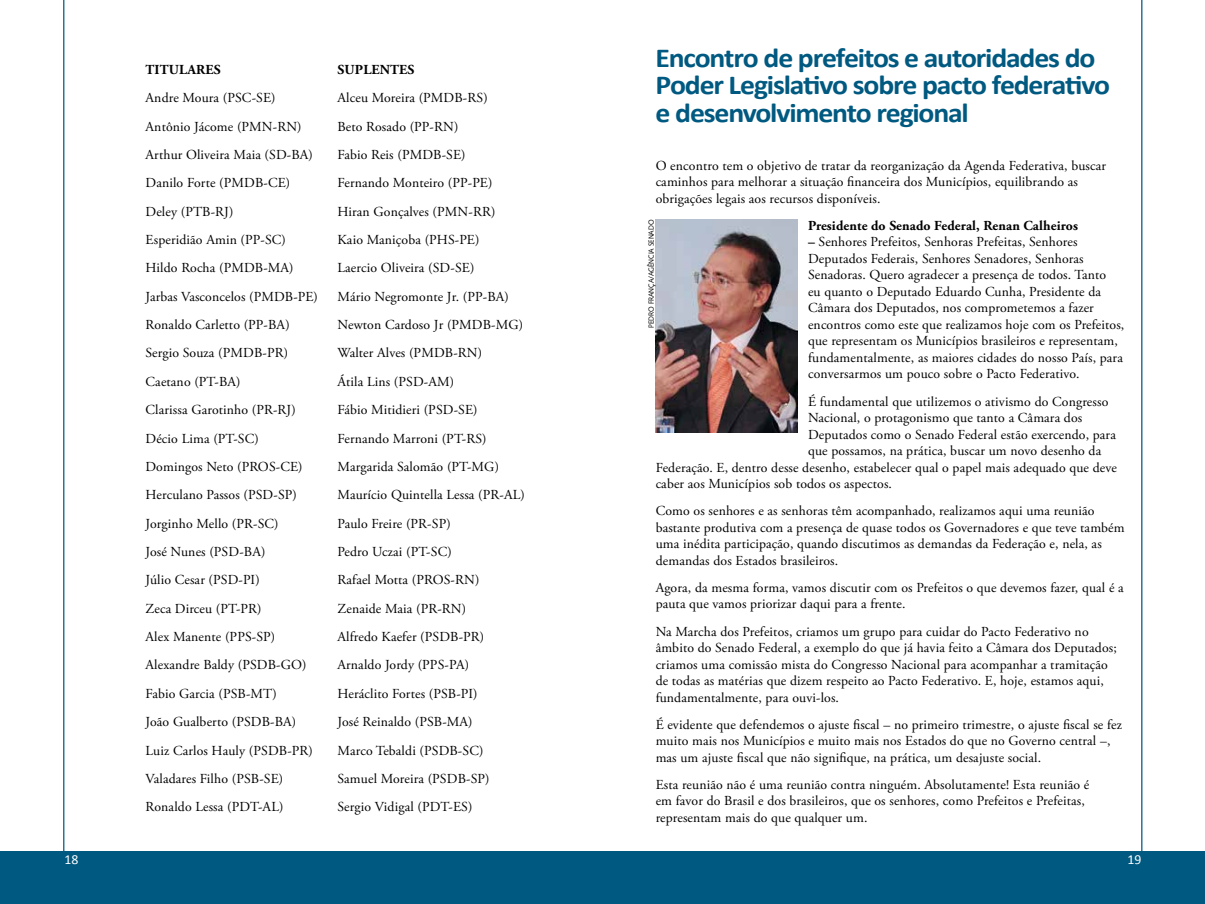
<style>
.page{position:relative;width:1205px;height:904px;background:#fff}
.page>*{position:absolute;margin:0;border:0;box-sizing:border-box;transform-origin:0 0}
.t1{font:700 27.5px/27.5px "Calibri";letter-spacing:-.04em;color:#005980;scale:1.08 1}
.t2{font:13.75px/16.5px "Adobe Garamond Pro";letter-spacing:.01em;color:#000}
.t3{font:700 13.75px "Adobe Garamond Pro";letter-spacing:.01em;color:#000}
.t4{font:13.75px "Calibri";color:#fff}
.t5{font:7.5px "Syntax";letter-spacing:-.015em;color:#000;scale:.9 1}
.s1{font-weight:700}
</style>
<div class="page">
<div style="left:0;top:850px;width:1205px;height:54px;background:#005980"></div>
<hr style="left:63px;top:0;width:1px;height:859px;background:#005980">
<hr style="left:1141px;top:0;width:1px;height:859px;background:#005980">
<img style="left:656px;top:220px;width:141px;height:212px">
<p class="t3" style="left:146px;top:61px;width:77px">TITULARES</p>
<p class="t3" style="left:337px;top:61px;width:78px">SUPLENTES</p>
<p class="t2" style="left:146px;top:90px;width:131px">Andre Moura (PSC-SE)</p>
<p class="t2" style="left:337px;top:90px;width:152px">Alceu Moreira (PMDB-RS)</p>
<p class="t2" style="left:146px;top:118px;width:158px">Antônio Jácome (PMN-RN)</p>
<p class="t2" style="left:337px;top:118px;width:122px">Beto Rosado (PP-RN)</p>
<p class="t2" style="left:146px;top:147px;width:169px">Arthur Oliveira Maia (SD-BA)</p>
<p class="t2" style="left:337px;top:147px;width:130px">Fabio Reis (PMDB-SE)</p>
<p class="t2" style="left:146px;top:175px;width:146px">Danilo Forte (PMDB-CE)</p>
<p class="t2" style="left:337px;top:175px;width:156px">Fernando Monteiro (PP-PE)</p>
<p class="t2" style="left:146px;top:203px;width:89px">Deley (PTB-RJ)</p>
<p class="t2" style="left:337px;top:203px;width:159px">Hiran Gonçalves (PMN-RR)</p>
<p class="t2" style="left:146px;top:232px;width:142px">Esperidião Amin (PP-SC)</p>
<p class="t2" style="left:337px;top:232px;width:143px">Kaio Maniçoba (PHS-PE)</p>
<p class="t2" style="left:146px;top:260px;width:150px">Hildo Rocha (PMDB-MA)</p>
<p class="t2" style="left:337px;top:260px;width:138px">Laercio Oliveira (SD-SE)</p>
<p class="t2" style="left:146px;top:288px;width:174px">Jarbas Vasconcelos (PMDB-PE)</p>
<p class="t2" style="left:337px;top:288px;width:173px">Mário Negromonte Jr. (PP-BA)</p>
<p class="t2" style="left:146px;top:317px;width:146px">Ronaldo Carletto (PP-BA)</p>
<p class="t2" style="left:337px;top:317px;width:187px">Newton Cardoso Jr (PMDB-MG)</p>
<p class="t2" style="left:146px;top:345px;width:144px">Sergio Souza (PMDB-PR)</p>
<p class="t2" style="left:337px;top:345px;width:146px">Walter Alves (PMDB-RN)</p>
<p class="t2" style="left:146px;top:374px;width:96px">Caetano (PT-BA)</p>
<p class="t2" style="left:337px;top:374px;width:118px">Átila Lins (PSD-AM)</p>
<p class="t2" style="left:146px;top:402px;width:152px">Clarissa Garotinho (PR-RJ)</p>
<p class="t2" style="left:337px;top:402px;width:142px">Fábio Mitidieri (PSD-SE)</p>
<p class="t2" style="left:146px;top:430px;width:115px">Décio Lima (PT-SC)</p>
<p class="t2" style="left:337px;top:430px;width:151px">Fernando Marroni (PT-RS)</p>
<p class="t2" style="left:146px;top:459px;width:159px">Domingos Neto (PROS-CE)</p>
<p class="t2" style="left:337px;top:459px;width:163px">Margarida Salomão (PT-MG)</p>
<p class="t2" style="left:146px;top:487px;width:153px">Herculano Passos (PSD-SP)</p>
<p class="t2" style="left:337px;top:487px;width:189px">Maurício Quintella Lessa (PR-AL)</p>
<p class="t2" style="left:146px;top:515px;width:135px">Jorginho Mello (PR-SC)</p>
<p class="t2" style="left:337px;top:515px;width:115px">Paulo Freire (PR-SP)</p>
<p class="t2" style="left:146px;top:544px;width:121px">José Nunes (PSD-BA)</p>
<p class="t2" style="left:337px;top:544px;width:116px">Pedro Uczai (PT-SC)</p>
<p class="t2" style="left:146px;top:572px;width:116px">Júlio Cesar (PSD-PI)</p>
<p class="t2" style="left:337px;top:572px;width:143px">Rafael Motta (PROS-RN)</p>
<p class="t2" style="left:146px;top:600px;width:118px">Zeca Dirceu (PT-PR)</p>
<p class="t2" style="left:337px;top:600px;width:130px">Zenaide Maia (PR-RN)</p>
<p class="t2" style="left:146px;top:629px;width:131px">Alex Manente (PPS-SP)</p>
<p class="t2" style="left:337px;top:629px;width:148px">Alfredo Kaefer (PSDB-PR)</p>
<p class="t2" style="left:146px;top:657px;width:163px">Alexandre Baldy (PSDB-GO)</p>
<p class="t2" style="left:337px;top:657px;width:133px">Arnaldo Jordy (PPS-PA)</p>
<p class="t2" style="left:146px;top:685px;width:133px">Fabio Garcia (PSB-MT)</p>
<p class="t2" style="left:337px;top:685px;width:142px">Heráclito Fortes (PSB-PI)</p>
<p class="t2" style="left:146px;top:714px;width:152px">João Gualberto (PSDB-BA)</p>
<p class="t2" style="left:337px;top:714px;width:137px">José Reinaldo (PSB-MA)</p>
<p class="t2" style="left:146px;top:742px;width:169px">Luiz Carlos Hauly (PSDB-PR)</p>
<p class="t2" style="left:337px;top:742px;width:147px">Marco Tebaldi (PSDB-SC)</p>
<p class="t2" style="left:146px;top:770px;width:139px">Valadares Filho (PSB-SE)</p>
<p class="t2" style="left:337px;top:770px;width:154px">Samuel Moreira (PSDB-SP)</p>
<p class="t2" style="left:146px;top:799px;width:139px">Ronaldo Lessa (PDT-AL)</p>
<p class="t2" style="left:337px;top:799px;width:136px">Sergio Vidigal (PDT-ES)</p>
<h1 class="t1" style="left:656px;top:44px;width:422px">Encontro de prefeitos e autoridades do<br>Poder Legislativo sobre pacto federativo e desenvolvimento regional</h1>
<p class="t2" style="left:656px;top:157px;width:452px">O encontro tem o objetivo de tratar da reorganização da Agenda Federativa, buscar caminhos para melhorar a situação financeira dos Municípios, equilibrando as obrigações legais aos recursos disponíveis.</p>
<p class="t3" style="left:808px;top:217px;width:271px">Presidente do Senado Federal, Renan Calheiros</p>
<p class="t2" style="left:808px;top:234px;width:318px"><span class="s1">–</span> Senhores Prefeitos, Senhoras Prefeitas, Senhores Deputados Federais, Senhores Senadores, Senhoras Senadoras. Quero agradecer a presença de todos. Tanto<br>eu quanto o Deputado Eduardo Cunha, Presidente da Câmara dos Deputados, nos comprometemos a fazer encontros como este que realizamos hoje com os Prefeitos, que representam os Municípios brasileiros e representam, fundamentalmente, as maiores cidades do nosso País, para conversarmos um pouco sobre o Pacto Federativo.</p>
<p class="t2" style="left:808px;top:393px;width:302px">É fundamental que utilizemos o ativismo do Congresso</p>
<p class="t2" style="left:808px;top:410px;width:276px">Nacional, o protagonismo que tanto a Câmara dos</p>
<p class="t2" style="left:808px;top:426px;width:309px">Deputados como o Senado Federal estão exercendo, para</p>
<p class="t2" style="left:808px;top:443px;width:295px">que possamos, na prática, buscar um novo desenho da</p>
<p class="t2" style="left:656px;top:459px;width:463px">Federação. E, dentro desse desenho, estabelecer qual o papel mais adequado que deve</p>
<p class="t2" style="left:656px;top:476px;width:238px">caber aos Municípios sob todos os aspectos.</p>
<p class="t2" style="left:656px;top:503px;width:470px">Como os senhores e as senhoras têm acompanhado, realizamos aqui uma reunião bastante produtiva com a presença de quase todos os Governadores e que teve também uma inédita participação, quando discutimos as demandas da Federação e, nela, as demandas dos Estados brasileiros.</p>
<p class="t2" style="left:656px;top:580px;width:470px">Agora, da mesma forma, vamos discutir com os Prefeitos o que devemos fazer, qual é a pauta que vamos priorizar daqui para a frente.</p>
<p class="t2" style="left:656px;top:623px;width:463px">Na Marcha dos Prefeitos, criamos um grupo para cuidar do Pacto Federativo no âmbito do Senado Federal, a exemplo do que já havia feito a Câmara dos Deputados; criamos uma comissão mista do Congresso Nacional para acompanhar a tramitação de todas as matérias que dizem respeito ao Pacto Federativo. E, hoje, estamos aqui, fundamentalmente, para ouvi-los.</p>
<p class="t2" style="left:656px;top:716px;width:468px">É evidente que defendemos o ajuste fiscal – no primeiro trimestre, o ajuste fiscal se fez muito mais nos Municípios e muito mais nos Estados do que no Governo central –, mas um ajuste fiscal que não signifique, na prática, um desajuste social.</p>
<p class="t2" style="left:656px;top:776px;width:435px">Esta reunião não é uma reunião contra ninguém. Absolutamente! Esta reunião é em favor do Brasil e dos brasileiros, que os senhores, como Prefeitos e Prefeitas, representam mais do que qualquer um.</p>
<p class="t5" style="left:647px;top:328px;width:121px;rotate:-90deg">Pedro França/agência senado</p>
<p class="t4" style="left:64px;top:850px;width:15px">18</p>
<p class="t4" style="left:1127px;top:850px;width:15px">19</p>
</div>
